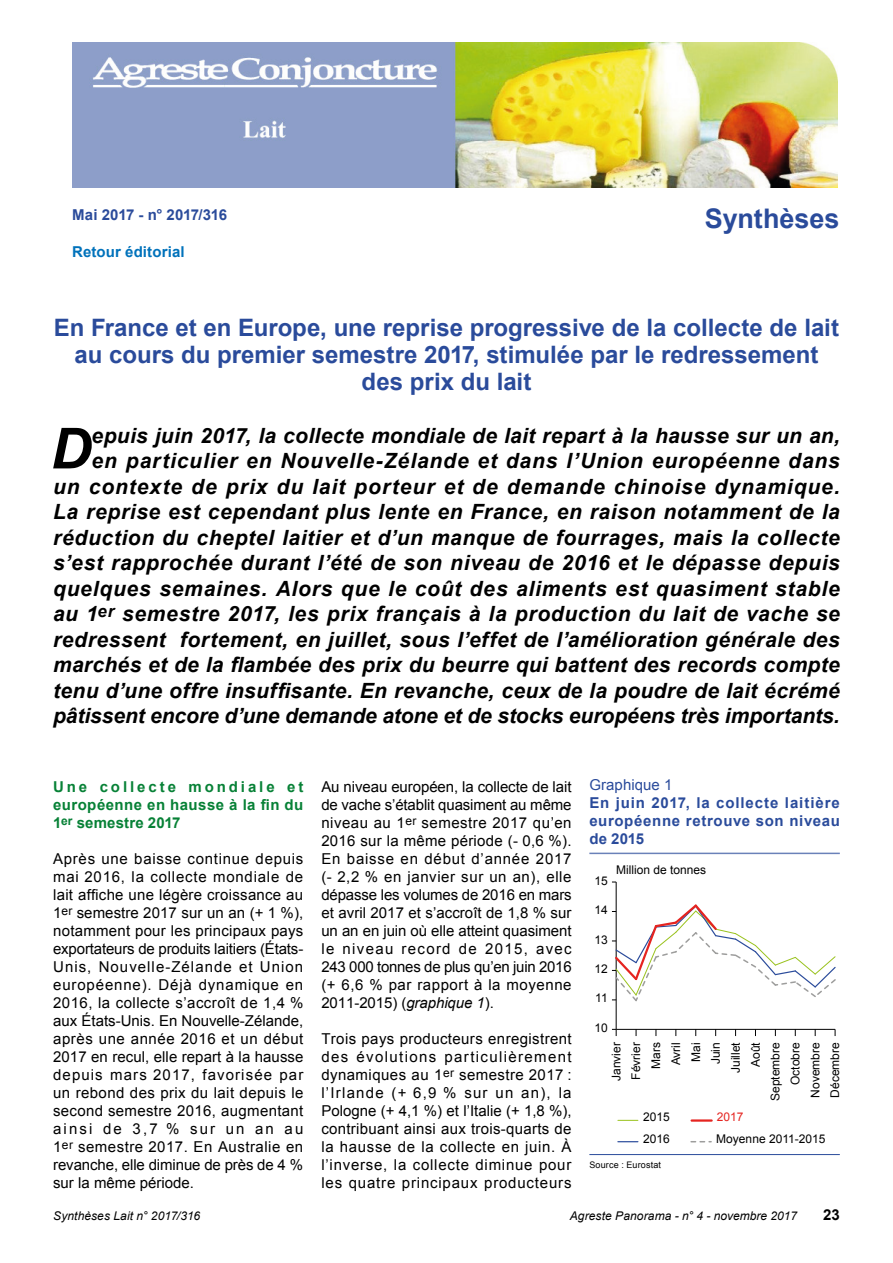
<style>
.page{position:relative;width:893px;height:1263px;background:#fff}
.page>*{position:absolute;margin:0;border:0;box-sizing:border-box;transform-origin:0 0}
.Chapo_Texte{font:italic 700 56.55px "Arial";color:#000}
.t1{font:700 27px "Arial";color:#2a4b9b}
.Chapo_Titre{font:700 24px/27px "Arial";color:#2a4b9b;text-align:center}
.Chapo_Texte-2{font:italic 700 21px/25.5px "Arial";letter-spacing:.03em;color:#000;text-align:right}
.Texte{font:15px/18px "Arial";letter-spacing:.035em;color:#000;text-align:justify}
.Intertitre_Synthèse{font:700 15px/18px "Arial";letter-spacing:.03em;color:#078136;text-align:justify}
.Titre_Grap___Trait{font:700 15px/18px "Arial";letter-spacing:.04em;color:#2a4b9b;text-align:justify}
.Titre_Grap___Trait-2{font:700 15px "Arial";letter-spacing:-.015em;color:#2a4b9b}
.t2{font:700 15px "Arial";letter-spacing:.005em;color:#0072bb}
.Graph_NUMERO{font:15px "Arial";letter-spacing:.005em;color:#2a4b9b}
.t3{font:700 15px "Arial";color:#000}
.t4{font:12px/20px "Arial";color:#000}
.t5{font:italic 12px "Arial";letter-spacing:.01em;color:#000}
.Source___Trait{font:9px "Arial";letter-spacing:.02em;color:#000}
.s1{font-style:italic}
.s2{color:#e52420}
</style>
<div class="page">
<img style="left:72px;top:43px;width:766px;height:145px">
<hr style="left:616px;top:1029px;width:219px;height:1px;background:#000">
<hr style="left:616px;top:882px;width:1px;height:147px;background:#000">
<svg style="left:612px;top:1029px;width:5px;height:7px"></svg>
<svg style="left:618px;top:1120px;width:20px;height:1px"></svg>
<svg style="left:618px;top:1141px;width:20px;height:1px"></svg>
<hr style="left:692px;top:1119px;width:20px;height:3px;background:#e52420">
<svg style="left:691px;top:1141px;width:20px;height:1px"></svg>
<svg style="left:612px;top:902px;width:224px;height:101px"></svg>
<hr style="left:589px;top:853px;width:251px;height:1px;background:#6a81b9">
<hr style="left:589px;top:1154px;width:251px;height:1px;background:#2a4b9b">
<p class="Titre_Grap___Trait-2" style="left:72px;top:204px;width:156px">Mai 2017 - n° 2017/316</p>
<h2 class="t1" style="left:705px;top:201px;width:136px">Synthèses</h2>
<p class="t2" style="left:72px;top:242px;width:114px">Retour éditorial</p>
<p class="Chapo_Titre" style="left:54px;top:315px;width:787px">En France et en Europe, une reprise progressive de la collecte de lait au cours du premier semestre 2017, stimulée par le redressement des prix du lait</p>
<p class="Chapo_Texte" style="left:51px;top:411px;width:42px">D</p>
<p class="Chapo_Texte-2" style="left:53px;top:423px;width:788px">epuis juin 2017, la collecte mondiale de lait repart à la hausse sur un an,<br>en particulier en Nouvelle-Zélande et dans l’Union européenne dans<br>un contexte de prix du lait porteur et de demande chinoise dynamique.<br>La reprise est cependant plus lente en France, en raison notamment de la réduction du cheptel laitier et d’un manque de fourrages, mais la collecte s’est rapprochée durant l’été de son niveau de 2016 et le dépasse depuis quelques semaines. Alors que le coût des aliments est quasiment stable au 1<sup>er</sup> semestre 2017, les prix français à la production du lait de vache se redressent fortement, en juillet, sous l’effet de l’amélioration générale des marchés et de la flambée des prix du beurre qui battent des records compte tenu d’une offre insuffisante. En revanche, ceux de la poudre de lait écrémé pâtissent encore d’une demande atone et de stocks européens très importants.</p>
<p class="Intertitre_Synthèse" style="left:53px;top:778px;width:252px">Une collecte mondiale et européenne en hausse à la fin du 1<sup>er</sup> semestre 2017</p>
<p class="Texte" style="left:53px;top:850px;width:252px">Après une baisse continue depuis mai 2016, la collecte mondiale de lait affiche une légère croissance au 1<sup>er</sup> semestre 2017 sur un an (+ 1 %), notamment pour les principaux pays exportateurs de produits laitiers (États-Unis, Nouvelle‑Zélande et Union européenne). Déjà dynamique en 2016, la collecte s’accroît de 1,4 % aux États-Unis. En Nouvelle‑Zélande, après une année 2016 et un début 2017 en recul, elle repart à la hausse depuis mars 2017, favorisée par un rebond des prix du lait depuis le second semestre 2016, augmentant ainsi de 3,7 % sur un an au 1<sup>er</sup> semestre 2017. En Australie en revanche, elle diminue de près de 4 % sur la même période.</p>
<p class="Texte" style="left:321px;top:778px;width:252px">Au niveau européen, la collecte de lait de vache s’établit quasiment au même niveau au 1<sup>er</sup> semestre 2017 qu’en 2016 sur la même période (- 0,6 %).<br>En baisse en début d’année 2017 (- 2,2 % en janvier sur un an), elle dépasse les volumes de 2016 en mars et avril 2017 et s’accroît de 1,8 % sur un an en juin où elle atteint quasiment le niveau record de 2015, avec 243 000 tonnes de plus qu’en juin 2016 (+ 6,6 % par rapport à la moyenne 2011‑2015) (<span class="s1">graphique 1</span>).</p>
<p class="Texte" style="left:321px;top:1030px;width:252px">Trois pays producteurs enregistrent des évolutions particulièrement dynamiques au 1<sup>er</sup> semestre 2017 : l’Irlande (+ 6,9 % sur un an), la Pologne (+ 4,1 %) et l’Italie (+ 1,8 %), contribuant ainsi aux trois-quarts de la hausse de la collecte en juin. À l’inverse, la collecte diminue pour les quatre principaux producteurs</p>
<p class="Graph_NUMERO" style="left:589px;top:775px;width:84px">Graphique 1</p>
<p class="Titre_Grap___Trait" style="left:589px;top:794px;width:252px">En juin 2017, la collecte laitière européenne retrouve son niveau de 2015</p>
<p class="t4" style="left:594px;top:870px;width:15px">15</p>
<p class="t4" style="left:594px;top:900px;width:15px">14</p>
<p class="t4" style="left:594px;top:929px;width:15px">13</p>
<p class="t4" style="left:594px;top:959px;width:15px">12</p>
<p class="t4" style="left:595px;top:988px;width:14px">11</p>
<p class="t4" style="left:594px;top:1018px;width:15px">10</p>
<p class="t4" style="left:616px;top:859px;width:92px">Million de tonnes</p>
<p class="t4" style="left:606px;top:1081px;width:40px;rotate:-90deg">Janvier<br>Février</p>
<p class="t4" style="left:646px;top:1069px;width:28px;text-align:right;rotate:-90deg">Mars<br>Avril<br>Mai<br>Juin</p>
<p class="t4" style="left:726px;top:1073px;width:32px;rotate:-90deg">Juillet</p>
<p class="t4" style="left:746px;top:1067px;width:26px;rotate:-90deg">Août</p>
<p class="t4" style="left:765px;top:1101px;width:60px;rotate:-90deg">Septembre</p>
<p class="t4" style="left:785px;top:1085px;width:44px;rotate:-90deg">Octobre</p>
<p class="t4" style="left:805px;top:1098px;width:57px;rotate:-90deg">Novembre<br>Décembre</p>
<p class="t4" style="left:643px;top:1106px;width:28px;line-height:21.3px">2015<br>2016</p>
<p class="t4" style="left:716px;top:1107px;width:111px;line-height:21.1px"><span class="s2">2017<br></span>Moyenne 2011-2015</p>
<p class="Source___Trait" style="left:589px;top:1158px;width:73px">Source : Eurostat</p>
<p class="t5" style="left:53px;top:1208px;width:149px">Synthèses Lait n° 2017/316</p>
<p class="t5" style="left:570px;top:1208px;width:229px">Agreste Panorama - n° 4 - novembre 2017</p>
<p class="t3" style="left:823px;top:1204px;width:18px">23</p>
</div>
